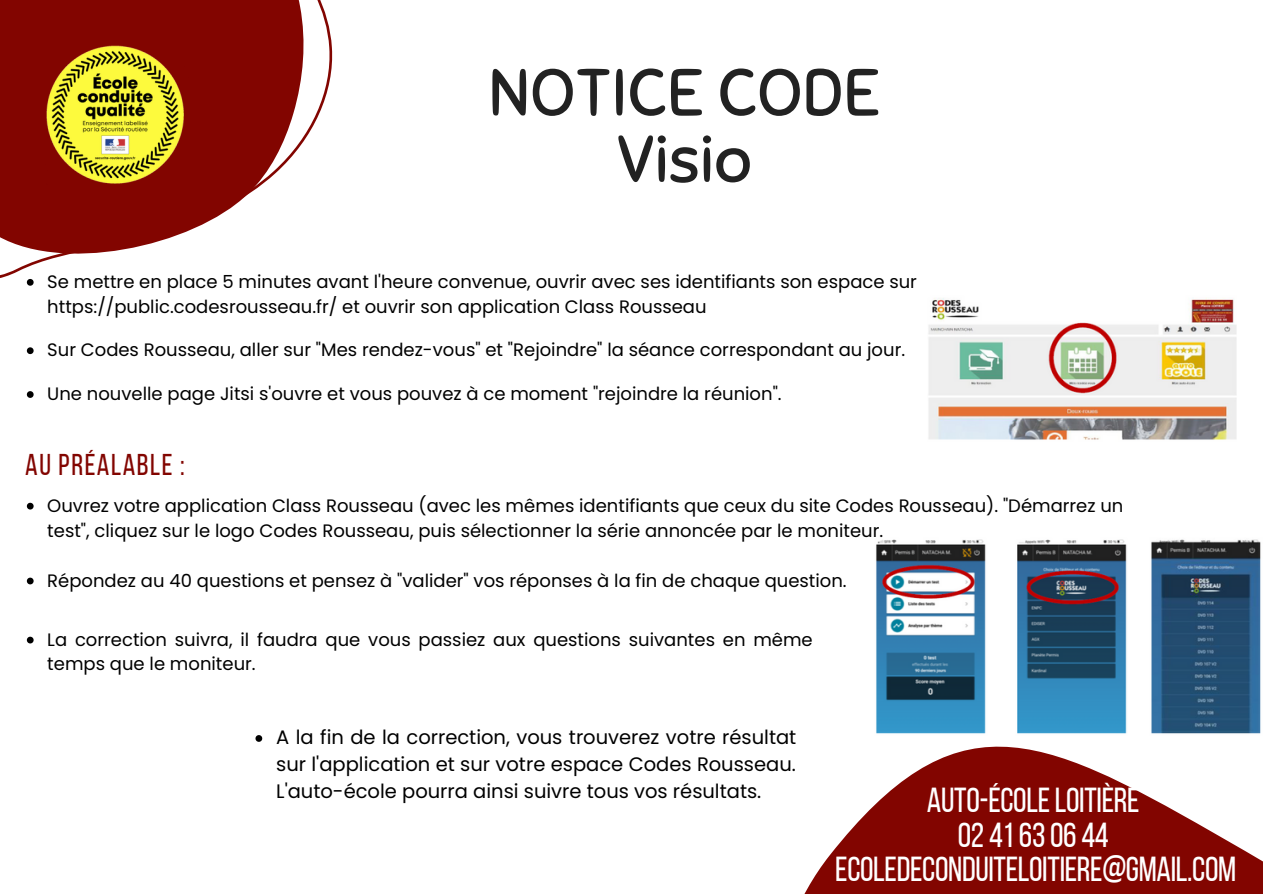
<style>
.page{position:relative;width:1263px;height:894px;background:#fff}
.page>*{position:absolute;margin:0;border:0;box-sizing:border-box;transform-origin:0 0}
.t1{font:66px "Sniglet";color:#222}
.t2{font:34.65px "Bebas Neue";letter-spacing:-.01em;color:#fff}
.t3{font:30px "Bebas Neue";letter-spacing:.05em;color:#820500}
.t4{font:19.5px/27px "Poppins";color:#000;text-align:justify}
.t5{font:18px/24.8px "Poppins";color:#000}
</style>
<div class="page">
<img style="left:928px;top:298px;width:308px;height:142px">
<img style="left:876px;top:539px;width:385px;height:158px">
<svg style="left:27px;top:391px;width:7px;height:7px"></svg>
<svg style="left:27px;top:502px;width:7px;height:7px"></svg>
<svg style="left:27px;top:577px;width:7px;height:7px"></svg>
<svg style="left:27px;top:636px;width:7px;height:7px"></svg>
<svg style="left:255px;top:735px;width:7px;height:6px"></svg>
<svg style="left:0;top:0;width:333px;height:355px"></svg>
<svg style="left:805px;top:697px;width:458px;height:196px;fill:#820500"></svg>
<img style="left:43px;top:46px;width:145px;height:138px">
<p class="t1" style="left:488px;top:52px;width:393px">NOTICE CODE</p>
<p class="t1" style="left:617px;top:118px;width:136px">Visio</p>
<p class="t5" style="left:47px;top:269px;width:871px">Se mettre en place 5 minutes avant l'heure convenue, ouvrir avec ses identifiants son espace sur https://public.codesrousseau.fr/ et ouvrir son application Class Rousseau</p>
<p class="t5" style="left:47px;top:337px;width:859px">Sur Codes Rousseau, aller sur "Mes rendez-vous" et "Rejoindre" la séance correspondant au jour.</p>
<p class="t5" style="left:47px;top:381px;width:736px">Une nouvelle page Jitsi s'ouvre et vous pouvez à ce moment "rejoindre la réunion".</p>
<p class="t3" style="left:25px;top:452px;width:161px">AU PRÉALABLE :</p>
<p class="t5" style="left:47px;top:493px;width:1078px">Ouvrez votre application Class Rousseau (avec les mêmes identifiants que ceux du site Codes Rousseau). "Démarrez un test", cliquez sur le logo Codes Rousseau, puis sélectionner la série annoncée par le moniteur.</p>
<p class="t5" style="left:47px;top:567px;width:801px">Répondez au 40 questions et pensez à "valider" vos réponses à la fin de chaque question.</p>
<p class="t5" style="left:47px;top:627px;width:767px">La correction suivra, il faudra que vous passiez aux questions suivantes en même temps que le moniteur.</p>
<p class="t4" style="left:276px;top:723px;width:522px">A la fin de la correction, vous trouverez votre résultat sur l'application et sur votre espace Codes Rousseau.<br>L'auto-école pourra ainsi suivre tous vos résultats.</p>
<p class="t2" style="left:927px;top:786px;width:214px">AUTO-ÉCOLELOITIÈRE</p>
<p class="t2" style="left:958px;top:820px;width:152px">02 416306 44</p>
<p class="t2" style="left:835px;top:854px;width:402px">ECOLEDECONDUITELOITIERE@GMAIL.COM</p>
</div>
